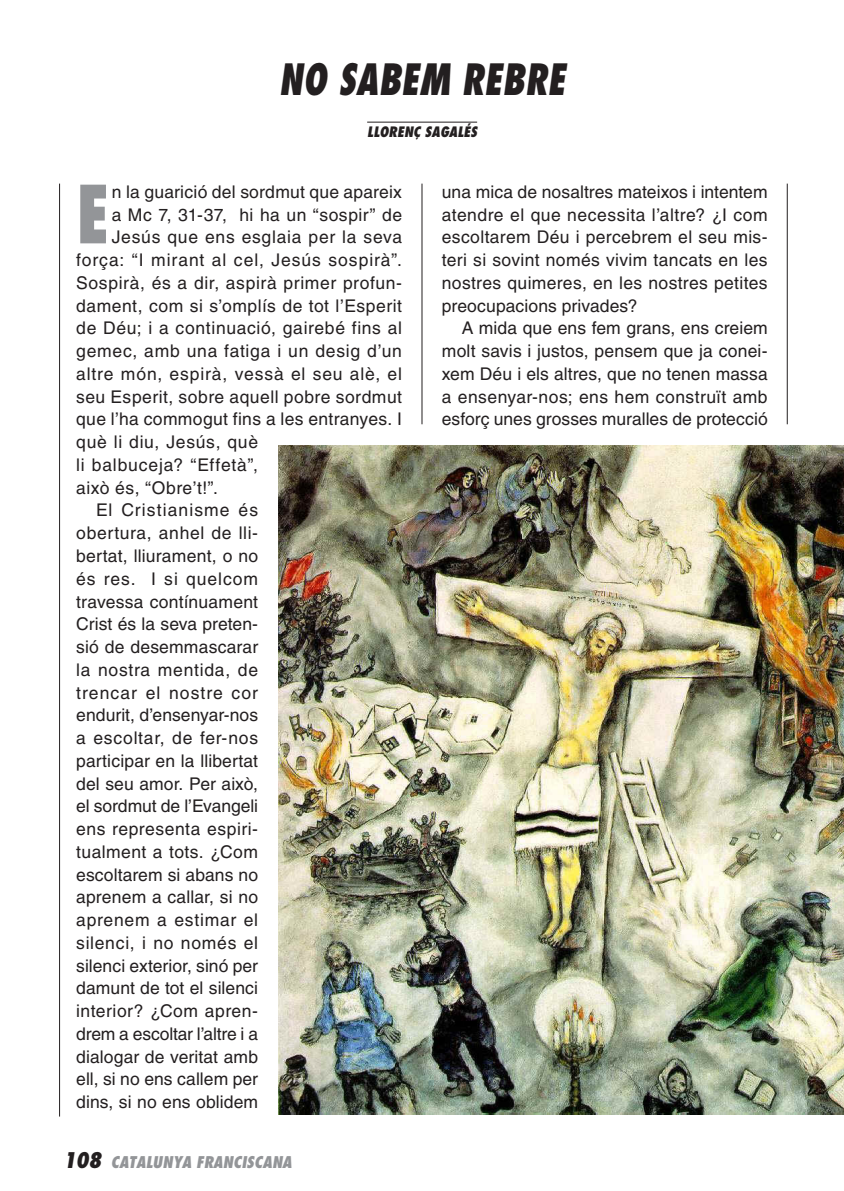
<style>
.page{position:relative;width:844px;height:1191px;background:#fff}
.page>*{position:absolute;margin:0;border:0;box-sizing:border-box;transform-origin:0 0}
.t1{font:800 condensed 77.88px "Futura Std";color:#939598;scale:.87 1}
.t2{font:italic 800 condensed 42px "Futura Std";letter-spacing:.01em;color:#231f20;scale:.87 1}
.t3{font:17.5px/22.8px "Helvetica LT Std";letter-spacing:.02em;color:#231f20;text-align:justify}
.t4{font:17.5px "Helvetica LT Std";letter-spacing:.04em;color:#231f20}
.t5{font:17.5px "Helvetica LT Std";letter-spacing:.045em;color:#231f20}
.t6{font:17.5px "Helvetica LT Std";letter-spacing:.055em;color:#231f20}
.t7{font:17.5px "Helvetica LT Std";letter-spacing:.05em;color:#231f20}
.t8{font:17.5px "Helvetica LT Std";letter-spacing:-.01em;color:#231f20}
.t9{font:17.5px "Helvetica LT Std";letter-spacing:-.005em;color:#231f20}
.t10{font:17.5px "Helvetica LT Std";color:#231f20}
.t11{font:17.5px "Helvetica LT Std";letter-spacing:.06em;color:#231f20}
.t12{font:17.5px "Helvetica LT Std";letter-spacing:.065em;color:#231f20}
.t13{font:italic 800 condensed 15.75px "Futura Std";color:#939598}
.t14{font:italic 800 condensed 14px "Futura Std";color:#231f20}
.s1{font-size:21px;color:#231f20}
</style>
<div class="page">
<hr style="left:786px;top:184px;width:1px;height:240px;background:#231f20">
<hr style="left:59px;top:184px;width:1px;height:932px;background:#231f20">
<hr style="left:421px;top:184px;width:1px;height:240px;background:#231f20">
<img style="left:278px;top:446px;width:565px;height:668px">
<hr style="left:367px;top:122px;width:110px;height:1px;background:#231f20">
<h2 class="t2" style="left:279px;top:53px;width:331px">NO SABEM REBRE</h2>
<p class="t14" style="left:367px;top:123px;width:16px">LLOREN</p>
<p class="t14" style="left:413px;top:123px;width:66px">Ç SAGAL ÉS</p>
<h1 class="t1" style="left:76px;top:165px;width:40px">E</h1>
<p class="t3" style="left:112px;top:180px;width:292px">n la guarició del sordmut que apareix</p>
<p class="t3" style="left:112px;top:203px;width:292px">a Mc 7, 31-37, hi ha un “sospir” de</p>
<p class="t4" style="left:112px;top:227px;width:292px">Jesús que ens esglaia per la seva</p>
<p class="t6" style="left:76px;top:250px;width:327px">força: “I mirant al cel, Jesús sospirà”.</p>
<p class="t3" style="left:76px;top:271px;width:327px">Sospirà, és a dir, aspirà primer profun-</p>
<p class="t3" style="left:76px;top:294px;width:327px">dament, com si s’omplís de tot l’Esperit</p>
<p class="t3" style="left:76px;top:317px;width:327px">de Déu; i a continuació, gairebé fins al</p>
<p class="t4" style="left:76px;top:341px;width:327px">gemec, amb una fatiga i un desig d’un</p>
<p class="t7" style="left:76px;top:363px;width:327px">altre món, espirà, vessà el seu alè, el</p>
<p class="t3" style="left:76px;top:385px;width:327px">seu Esperit, sobre aquell pobre sordmut</p>
<p class="t3" style="left:76px;top:408px;width:327px">que l’ha commogut fins a les entranyes. I</p>
<p class="t4" style="left:76px;top:432px;width:183px">què li diu, Jesús, què</p>
<p class="t5" style="left:76px;top:454px;width:183px">li balbuceja? “Effetà”,</p>
<p class="t3" style="left:76px;top:476px;width:143px">això és, “Obre’t!”.</p>
<p class="t12" style="left:96px;top:500px;width:163px">El Cristianisme és</p>
<p class="t3" style="left:76px;top:521px;width:183px">obertura, anhel de lli-</p>
<p class="t3" style="left:76px;top:544px;width:183px">bertat, lliurament, o no</p>
<p class="t6" style="left:76px;top:568px;width:183px">és res. I si quelcom</p>
<p class="t3" style="left:76px;top:590px;width:183px">travessa contínuament</p>
<p class="t10" style="left:76px;top:614px;width:183px">Crist és la seva preten-</p>
<p class="t3" style="left:76px;top:635px;width:183px">sió de desemmascarar</p>
<p class="t5" style="left:76px;top:659px;width:183px">la nostra mentida, de</p>
<p class="t11" style="left:76px;top:682px;width:183px">trencar el nostre cor</p>
<p class="t3" style="left:76px;top:703px;width:183px">endurit, d’ensenyar-nos</p>
<p class="t5" style="left:76px;top:727px;width:183px">a escoltar, de fer-nos</p>
<p class="t3" style="left:76px;top:749px;width:183px">participar en la llibertat</p>
<p class="t3" style="left:76px;top:772px;width:183px">del seu amor. Per això,</p>
<p class="t9" style="left:76px;top:796px;width:183px">el sordmut de l’Evangeli</p>
<p class="t3" style="left:76px;top:817px;width:183px">ens representa espiri-</p>
<p class="t3" style="left:76px;top:840px;width:183px">tualment a tots. ¿Com</p>
<p class="t3" style="left:76px;top:863px;width:183px">escoltarem si abans no</p>
<p class="t3" style="left:76px;top:885px;width:183px">aprenem a callar, si no</p>
<p class="t5" style="left:76px;top:909px;width:183px">aprenem a estimar el</p>
<p class="t4" style="left:76px;top:932px;width:183px">silenci, i no només el</p>
<p class="t3" style="left:76px;top:954px;width:183px">silenci exterior, sinó per</p>
<p class="t3" style="left:76px;top:976px;width:183px">damunt de tot el silenci</p>
<p class="t3" style="left:76px;top:999px;width:183px">interior? ¿Com apren-</p>
<p class="t8" style="left:76px;top:1023px;width:183px">drem a escoltar l’altre i a</p>
<p class="t3" style="left:76px;top:1045px;width:183px">dialogar de veritat amb</p>
<p class="t3" style="left:76px;top:1067px;width:183px">ell, si no ens callem per</p>
<p class="t3" style="left:76px;top:1090px;width:183px">dins, si no ens oblidem</p>
<p class="t13" style="left:63px;top:1152px;width:230px"><span class="s1">108</span> CATALUNYA FRANCISCANA</p>
<p class="t3" style="left:441px;top:180px;width:327px">una mica de nosaltres mateixos i intentem atendre el que necessita l’altre? ¿I com escoltarem Déu i percebrem el seu mis&shy;teri si sovint només vivim tancats en les nostres quimeres, en les nostres petites preocupacions privades?</p>
<p class="t3" style="left:441px;top:317px;width:327px;text-indent:20px">A mida que ens fem grans, ens creiem molt savis i justos, pensem que ja conei&shy;xem Déu i els altres, que no tenen massa a ensenyar-nos; ens hem construït amb esforç unes grosses muralles de protecció</p>
</div>
